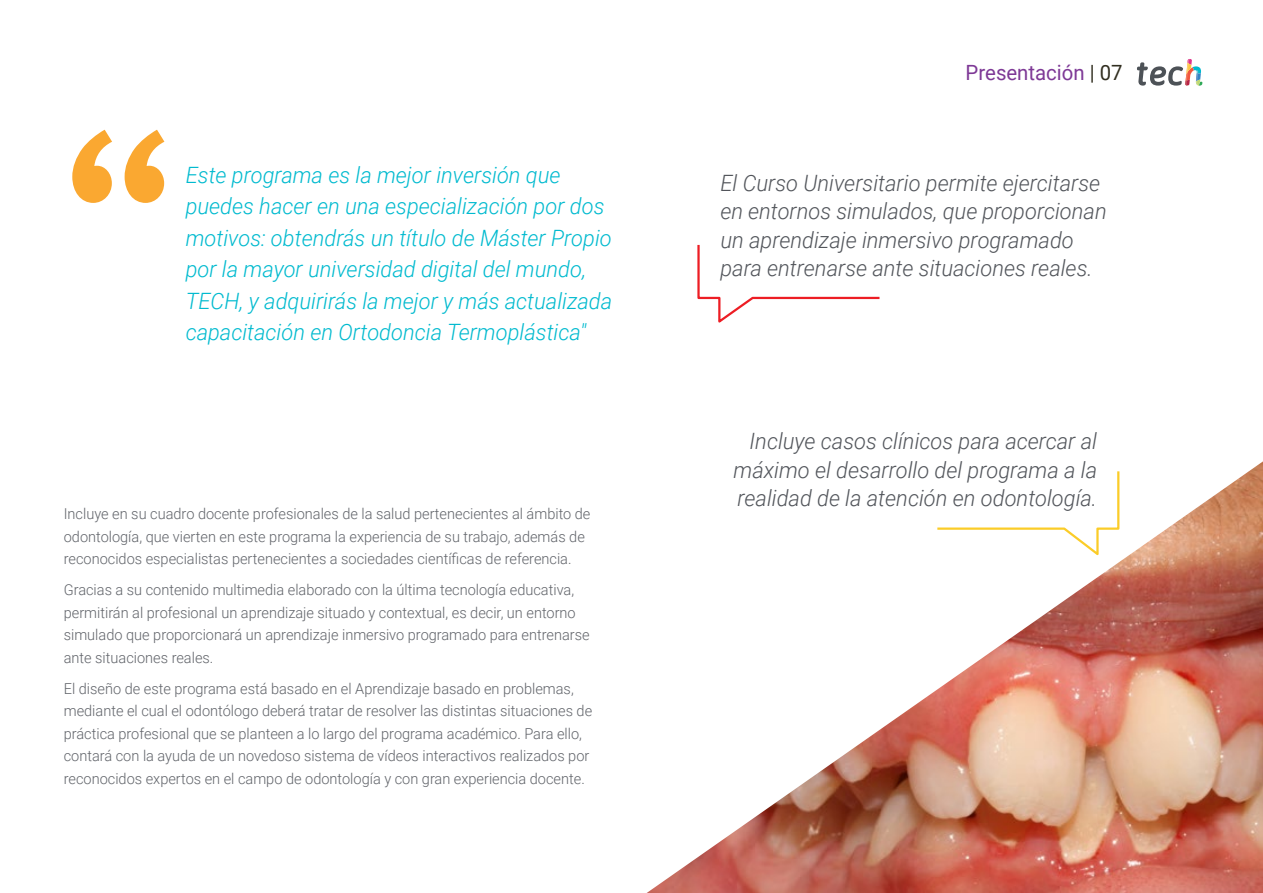
<style>
.page{position:relative;width:1263px;height:893px;background:#fff}
.page>*{position:absolute;margin:0;border:0;box-sizing:border-box;transform-origin:0 0}
.t1{font:italic 300 22.5px/28.5px "Roboto";color:#52555b;text-align:justify}
.t2{font:italic 300 22.5px/31.5px "Roboto";color:#00bacf}
.t3{font:21px "Roboto";color:#7e3996}
.t4{font:300 15px/22.5px "Roboto";color:#61646a}
.s1{color:#312e20}
</style>
<div class="page">
<svg style="left:72px;top:130px;width:92px;height:73px"></svg>
<svg style="left:697px;top:244px;width:183px;height:79px"></svg>
<img style="left:647px;top:461px;width:616px;height:432px">
<svg style="left:1137px;top:59px;width:65px;height:27px"></svg>
<p class="t2" style="left:186px;top:158px;width:428px">Este programa es la mejor inversión que puedes hacer en una especialización por dos motivos: obtendrás un título de Máster Propio por la mayor universidad digital del mundo, TECH, y adquirirás la mejor y más actualizada capacitación en Ortodoncia Termoplástica"</p>
<p class="t4" style="left:64px;top:502px;width:528px">Incluye en su cuadro docente profesionales de la salud pertenecientes al ámbito de odontología, que vierten en este programa la experiencia de su trabajo, además de reconocidos especialistas pertenecientes a sociedades científicas de referencia.</p>
<p class="t4" style="left:64px;top:578px;width:527px">Gracias a su contenido multimedia elaborado con la última tecnología educativa, permitirán al profesional un aprendizaje situado y contextual, es decir, un entorno simulado que proporcionará un aprendizaje inmersivo programado para entrenarse ante situaciones reales.</p>
<p class="t4" style="left:64px;top:677px;width:530px">El diseño de este programa está basado en el Aprendizaje basado en problemas, mediante el cual el odontólogo deberá tratar de resolver las distintas situaciones de práctica profesional que se planteen a lo largo del programa académico. Para ello, contará con la ayuda de un novedoso sistema de vídeos interactivos realizados por reconocidos expertos en el campo de odontología y con gran experiencia docente.</p>
<h2 class="t3" style="left:966px;top:57px;width:159px">Presentación <span class="s1">| 07</span></h2>
<h1 class="t1" style="left:720px;top:168px;width:388px;text-align:left">El Curso Universitario permite ejercitarse en entornos simulados, que proporcionan un aprendizaje inmersivo programado para entrenarse ante situaciones reales.</h1>
<h1 class="t1" style="left:733px;top:426px;width:365px;text-indent:16px">Incluye casos clínicos para acercar al máximo el desarrollo del programa a la realidad de la atención en odontología.</h1>
</div>
